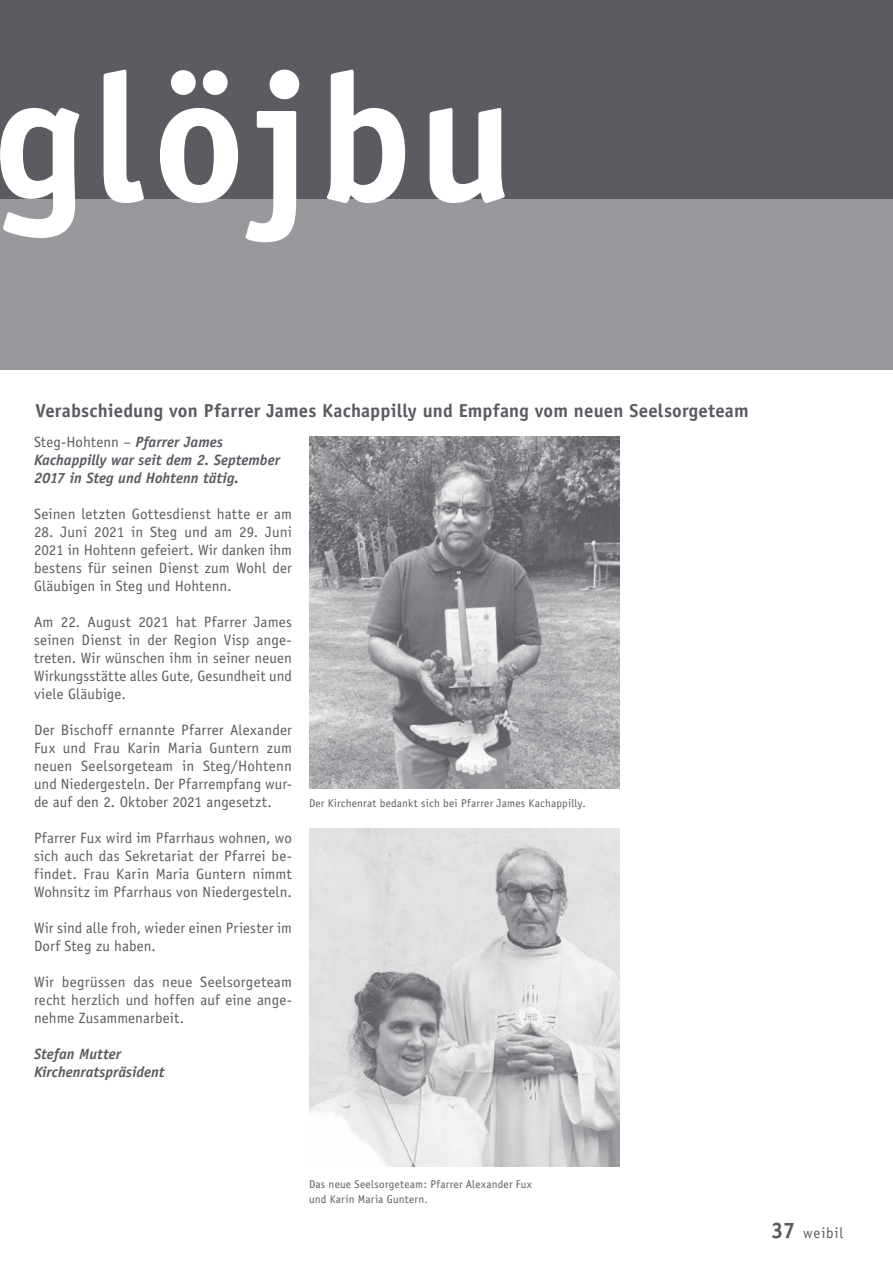
<style>
.page{position:relative;width:893px;height:1263px;background:#fff}
.page>*{position:absolute;margin:0;border:0;box-sizing:border-box;transform-origin:0 0}
.t1{font:700 180px "Officina Sans";letter-spacing:.04em;color:#fff}
.t2{font:700 18.75px "Officina Sans";letter-spacing:.01em;color:#5a5c61}
.t3{font:15px/18px "Officina Sans";letter-spacing:.005em;color:#5a5c61;text-align:justify}
.t4{font:italic 700 15px/18px "Officina Sans";letter-spacing:-.005em;color:#5a5c61}
.t5{font:11.25px/15px "Officina Sans";letter-spacing:.02em;color:#5a5c61}
.s1{font-weight:400;font-style:normal}
.s2{font-weight:700;font-size:22.5px}
</style>
<div class="page">
<div style="left:0;top:0;width:893px;height:370px;background:#5a5c61"></div>
<img style="left:309px;top:829px;width:310px;height:337px">
<img style="left:309px;top:436px;width:310px;height:352px">
<div style="left:0;top:200px;width:893px;height:170px;background:#98999c"></div>
<h1 class="t1" style="left:-5px;top:26px;width:521px">glöjbu</h1>
<p class="t2" style="left:35px;top:399px;width:715px">Verabschiedung von Pfarrer James Kachappilly und Empfang vom neuen Seelsorgeteam</p>
<p class="t4" style="left:34px;top:432px;width:247px"><span class="s1">Steg-Hohtenn –</span> Pfarrer James<br>Kachappilly war seit dem 2. September<br>2017 in Steg und Hohtenn tätig.</p>
<p class="t3" style="left:34px;top:504px;width:259px">Seinen letzten Gottesdienst hatte er am</p>
<p class="t3" style="left:34px;top:522px;width:259px">28. Juni 2021 in Steg und am 29. Juni 2021 in Hohtenn gefeiert. Wir danken ihm bestens für seinen Dienst zum Wohl der Gläubigen in Steg und Hohtenn.</p>
<p class="t3" style="left:34px;top:612px;width:259px">Am 22. August 2021 hat Pfarrer James seinen Dienst in der Region Visp ange&shy;treten. Wir wünschen ihm in seiner neuen Wirkungsstätte alles Gute, Gesundheit und viele Gläubige.</p>
<p class="t3" style="left:34px;top:720px;width:259px">Der Bischoff ernannte Pfarrer Alexander Fux und Frau Karin Maria Guntern zum neuen Seelsorgeteam in Steg/Hohtenn und Niedergesteln. Der Pfarrempfang wur&shy;de auf den 2. Oktober 2021 angesetzt.</p>
<p class="t3" style="left:34px;top:828px;width:259px">Pfarrer Fux wird im Pfarrhaus wohnen, wo sich auch das Sekretariat der Pfarrei be&shy;findet. Frau Karin Maria Guntern nimmt Wohnsitz im Pfarrhaus von Niedergesteln.</p>
<p class="t3" style="left:34px;top:918px;width:259px">Wir sind alle froh, wieder einen Priester im<br>Dorf Steg zu haben.</p>
<p class="t3" style="left:34px;top:972px;width:259px">Wir begrüssen das neue Seelsorgeteam recht herzlich und hoffen auf eine ange&shy;nehme Zusammenarbeit.</p>
<p class="t4" style="left:34px;top:1044px;width:132px">Stefan Mutter<br>Kirchenratspräsident</p>
<p class="t5" style="left:309px;top:795px;width:278px">Der Kirchenrat bedankt sich bei Pfarrer James Kachappilly.</p>
<p class="t5" style="left:309px;top:1176px;width:224px">Das neue Seelsorgeteam: Pfarrer Alexander Fux und Karin Maria Guntern.</p>
<p class="t3" style="left:771px;top:1224px;width:74px"><span class="s2">37</span> weibil</p>
</div>
